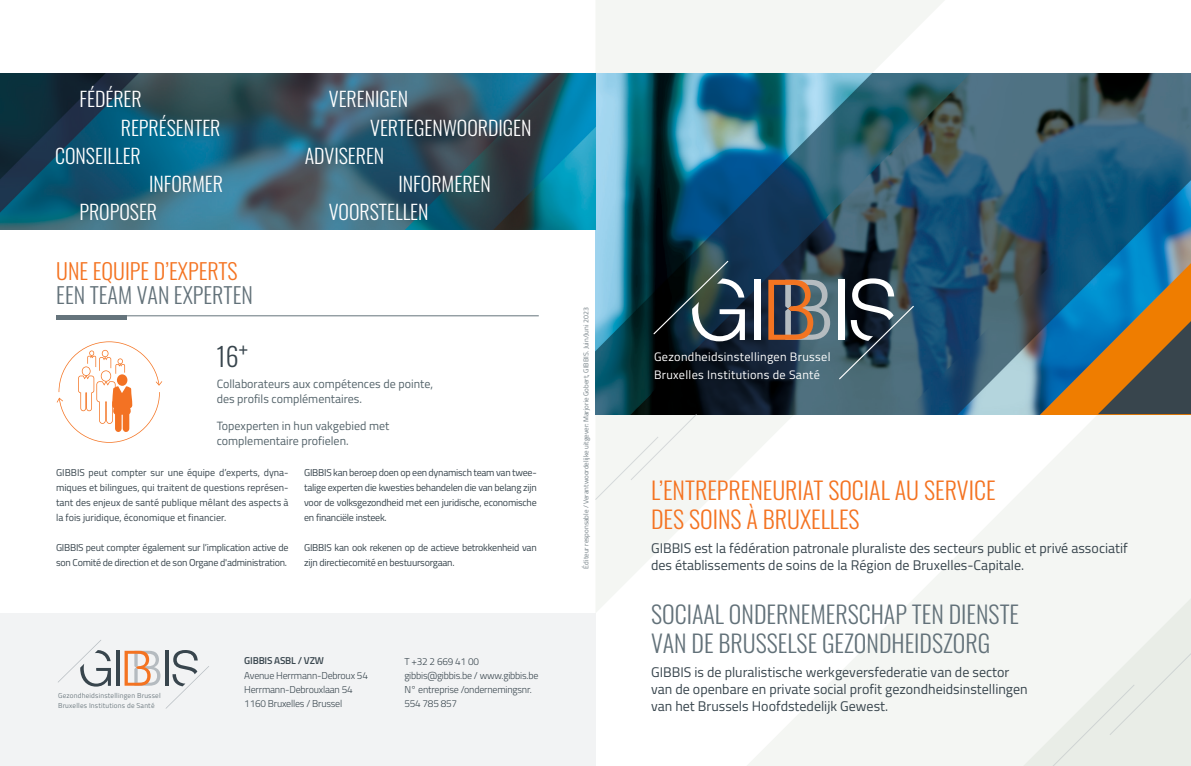
<style>
.page{position:relative;width:1191px;height:766px;background:#fff}
.page>*{position:absolute;margin:0;border:0;box-sizing:border-box;transform-origin:0 0}
.t1{font:300 26px "Oswald";color:#38454d}
.t2{font:300 24px/28.8px "Oswald";color:#627179}
.t3{font:300 24px/28.8px "Oswald";color:#f47321}
.t4{font:300 22px "Oswald";color:#f47321}
.t5{font:300 22px "Oswald";color:#627179}
.t6{font:300 20px "Oswald";color:#fff}
.t7{font:14px/16.8px "Titillium";color:#38454d}
.t8{font:12.2px/17.6px "Titillium";letter-spacing:.025em;color:#fff}
.t9{font:12px/15px "Titillium";color:#54636a}
.t10{font:10px/15px "Titillium";letter-spacing:-.025em;color:#38454d;text-align:justify}
.t11{font:300 10px/14px "Titillium";letter-spacing:-.02em;color:#38454d}
.t12{font:600 10px "Titillium";letter-spacing:-.02em;color:#38454d}
.t13{font:7.1px/10.2px "Titillium";letter-spacing:.025em;color:#717d83}
.t14{font:7px "Titillium";color:#717d83}
</style>
<div class="page">
<div style="left:0;top:613px;width:595px;height:152px;background:#f2f3f4"></div>
<svg style="left:595px;top:0;width:350px;height:74px;fill:#f4f6f3"></svg>
<svg style="left:748px;top:414px;width:443px;height:351px;fill:#f4f6f3"></svg>
<svg style="left:595px;top:414px;width:342px;height:199px"></svg>
<svg style="left:125px;top:650px;width:35px;height:35px"></svg>
<hr style="left:116px;top:650px;width:4px;height:35px;background:#38454d">
<hr style="left:165px;top:650px;width:4px;height:35px;background:#38454d">
<svg style="left:166px;top:650px;width:43px;height:58px"></svg>
<svg style="left:58px;top:640px;width:53px;height:46px"></svg>
<img style="left:595px;top:74px;width:596px;height:340px">
<svg style="left:1098px;top:307px;width:93px;height:107px;background:#826439"></svg>
<svg style="left:1009px;top:583px;width:182px;height:182px"></svg>
<div style="left:595px;top:413px;width:102px;height:86px;background:#f4f6f3"></div>
<hr style="left:56px;top:315px;width:483px;height:1px;background:#65747c">
<hr style="left:56px;top:315px;width:71px;height:4px;background:#65747c">
<svg style="left:57px;top:341px;width:105px;height:101px"></svg>
<img style="left:0;top:74px;width:595px;height:156px">
<svg style="left:768px;top:280px;width:62px;height:60px;background:#826d62"></svg>
<div style="left:754px;top:280px;width:6px;height:60px;background:#fff"></div>
<div style="left:838px;top:280px;width:6px;height:60px;background:#fff"></div>
<svg style="left:839px;top:278px;width:75px;height:101px;background:#4d5f6a"></svg>
<svg style="left:653px;top:261px;width:92px;height:80px;background:#314147"></svg>
<h3 class="t6" style="left:79px;top:81px;width:64px">FÉDÉRER</h3>
<h3 class="t6" style="left:121px;top:110px;width:101px">REPRÉSENTER</h3>
<h3 class="t6" style="left:55px;top:138px;width:87px">CONSEILLER</h3>
<h3 class="t6" style="left:149px;top:166px;width:76px">INFORMER</h3>
<h3 class="t6" style="left:79px;top:194px;width:79px">PROPOSER</h3>
<h3 class="t4" style="left:56px;top:251px;width:183px">UNE EQUIPE D’EXPERTS</h3>
<h3 class="t5" style="left:56px;top:275px;width:198px">EEN TEAM VAN EXPERTEN</h3>
<h1 class="t1" style="left:216px;top:333px;width:33px">16<sup>+</sup></h1>
<h3 class="t6" style="left:329px;top:81px;width:81px">VERENIGEN</h3>
<h3 class="t6" style="left:370px;top:110px;width:163px">VERTEGENWOORDIGEN</h3>
<h3 class="t6" style="left:305px;top:138px;width:81px">ADVISEREN</h3>
<h3 class="t6" style="left:398px;top:166px;width:94px">INFORMEREN</h3>
<h3 class="t6" style="left:329px;top:194px;width:101px">VOORSTELLEN</h3>
<p class="t9" style="left:217px;top:376px;width:218px">Collaborateurs aux compétences de pointe, des profils complémentaires.</p>
<p class="t9" style="left:217px;top:417px;width:174px">Topexperten in hun vakgebied met complementaire profielen.</p>
<p class="t10" style="left:56px;top:464px;width:234px">GIBBIS peut compter sur une équipe d’experts, dyna&shy;miques et bilingues, qui traitent de questions représen&shy;tant des enjeux de santé publique mêlant des aspects à la fois juridique, économique et financier.</p>
<p class="t10" style="left:56px;top:539px;width:234px">GIBBIS peut compter également sur l’implication active de son Comité de direction et de son Organe d'administration.</p>
<p class="t10" style="left:304px;top:464px;width:234px">GIBBIS kan beroep doen op een dynamisch team van twee&shy;talige experten die kwesties behandelen die van belang zijn voor de volksgezondheid met een juridische, economische en financiële insteek.</p>
<p class="t10" style="left:304px;top:539px;width:234px">GIBBIS kan ook rekenen op de actieve betrokkenheid van zijn directiecomité en bestuursorgaan.</p>
<p class="t13" style="left:58px;top:690px;width:104px">Gezondheidsinstellingen Brussel<br>Bruxelles Institutions de Santé</p>
<p class="t12" style="left:244px;top:653px;width:81px">GIBBIS ASBL / VZW</p>
<p class="t11" style="left:244px;top:667px;width:125px">Avenue Herrmann-Debroux 54<br>Herrmann-Debrouxlaan 54<br>1160 Bruxelles / Brussel</p>
<p class="t11" style="left:404px;top:653px;width:136px">T +32 2 669 41 00 gibbis@gibbis.be / www.gibbis.be<br>N° entreprise /ondernemingsnr.<br>554 785 857</p>
<p class="t14" style="left:581px;top:568px;width:262px;rotate:-90deg">Éditeur responsable / Verantwoordelijke uitgever: Marjorie Gobert, GIBBIS. Juin/Juni 2023</p>
<p class="t8" style="left:654px;top:347px;width:178px">Gezondheidsinstellingen Brussel<br>Bruxelles Institutions de Santé</p>
<h2 class="t3" style="left:651px;top:473px;width:346px">L’ENTREPRENEURIAT SOCIAL AU SERVICE<br>DES SOINS À BRUXELLES</h2>
<h3 class="t7" style="left:651px;top:538px;width:478px">GIBBIS est la fédération patronale pluraliste des secteurs public et privé associatif des établissements de soins de la Région de Bruxelles-Capitale.</h3>
<h2 class="t2" style="left:651px;top:597px;width:370px">SOCIAAL ONDERNEMERSCHAP TEN DIENSTE<br>VAN DE BRUSSELSE GEZONDHEIDSZORG</h2>
<h3 class="t7" style="left:651px;top:663px;width:378px">GIBBIS is de pluralistische werkgeversfederatie van de sector van de openbare en private social profit gezondheidsinstellingen van het Brussels Hoofdstedelijk Gewest.</h3>
</div>
